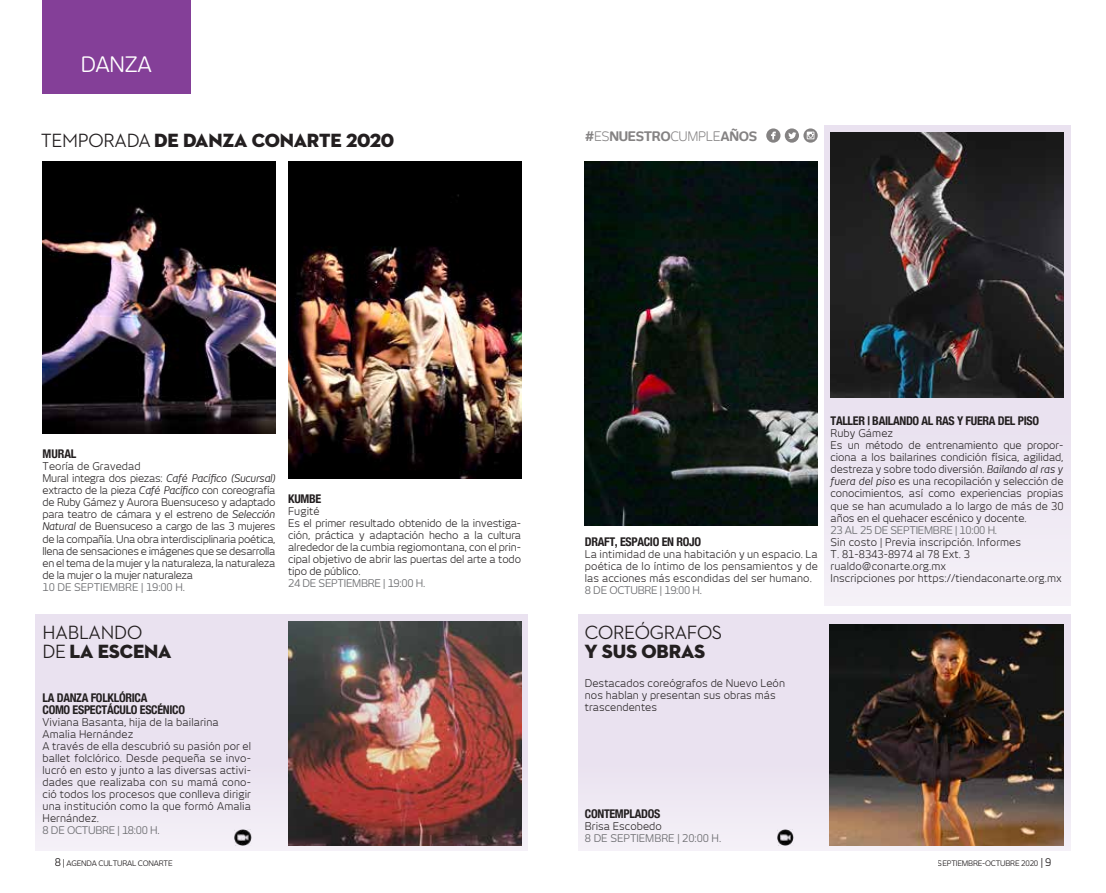
<style>
.page{position:relative;width:1106px;height:893px;background:#fff}
.page>*{position:absolute;margin:0;border:0;box-sizing:border-box;transform-origin:0 0}
.t1{font:21px "New June";letter-spacing:-.025em;color:#fff}
.t2{font:19.5px "Neutraface 2 Display Titling";letter-spacing:-.01em;color:#231f20}
.t3{font:500 19.5px "Neutraface 2 Display";letter-spacing:-.01em;color:#231f20}
.t4{font:700 12.9px "New June";letter-spacing:-.025em;color:#231f20}
.t5{font:700 condensed 12px/12px "Helvetica Neue";letter-spacing:-.025em;color:#231f20}
.t6{font:10.5px/12px "New June";letter-spacing:-.005em;color:#231f20}
.t7{font:10.5px/12px "New June";letter-spacing:-.025em;color:#231f20}
.t8{font:10.5px "New June";letter-spacing:-.025em;color:#6d6e71}
.t9{font:10.5px "New June";letter-spacing:-.005em;color:#6d6e71}
.t10{font:7.5px "New June";letter-spacing:-.025em;color:#231f20}
.s1{font-family:"Neutraface 2 Display";font-weight:500}
.s2{font-weight:400}
.s3{font-style:italic}
.s4{font-size:10.5px}
.s5{font-size:9px}
</style>
<div class="page">
<div style="left:36px;top:614px;width:492px;height:236px;background:#eae2f0"></div>
<div style="left:578px;top:614px;width:492px;height:236px;background:#eae2f0"></div>
<div style="left:824px;top:125px;width:246px;height:481px;background:#eae2f0"></div>
<img style="left:288px;top:621px;width:233px;height:225px">
<img style="left:829px;top:624px;width:234px;height:222px">
<img style="left:830px;top:133px;width:233px;height:265px">
<div style="left:42px;top:0;width:148px;height:94px;background:#843f98"></div>
<img style="left:235px;top:830px;width:16px;height:16px">
<img style="left:777px;top:830px;width:16px;height:16px">
<img style="left:585px;top:162px;width:232px;height:363px">
<img style="left:288px;top:162px;width:233px;height:316px">
<img style="left:43px;top:162px;width:232px;height:272px">
<svg style="left:766px;top:128px;width:51px;height:15px"></svg>
<h1 class="t1" style="left:81px;top:52px;width:73px">DANZA</h1>
<h2 class="t2" style="left:41px;top:128px;width:355px"><span class="s1">TEMPORADA</span> DE DANZA CONARTE 2020</h2>
<p class="t4" style="left:585px;top:128px;width:173px">#<span class="s2">ES</span>NUESTRO<span class="s2">CUMPLE</span>AÑOS</p>
<p class="t5" style="left:43px;top:447px;width:35px">MURAL</p>
<p class="t7" style="left:43px;top:460px;width:234px">Teoría de Gravedad<br>Mural integra dos piezas: <span class="s3">Café Pacífico (Sucursal) </span>extracto de la pieza <span class="s3">Café Pacífico</span> con coreografía de Ruby Gámez y Aurora Buensuceso y adaptado para teatro de cámara y el estreno de <span class="s3">Selección Natural</span> de Buensuceso a cargo de las 3 mujeres de la compañía. Una obra interdisciplinaria poética, llena de sensaciones e imágenes que se desarrolla en el tema de la mujer y la naturaleza, la naturaleza de la mujer o la mujer naturaleza</p>
<p class="t9" style="left:43px;top:581px;width:144px">10 DE SEPTIEMBRE | 19:00 H.</p>
<p class="t5" style="left:288px;top:492px;width:35px">KUMBE</p>
<p class="t6" style="left:288px;top:505px;width:234px">Fugité<br>Es el primer resultado obtenido de la investiga&shy;ción, práctica y adaptación hecho a la cultura alrededor de la cumbia regiomontana, con el prin&shy;cipal objetivo de abrir las puertas del arte a todo tipo de público.</p>
<p class="t8" style="left:288px;top:577px;width:139px">24 DE SEPTIEMBRE | 19:00 H.</p>
<h2 class="t3" style="left:43px;top:622px;width:101px">HABLANDO</h2>
<h2 class="t2" style="left:43px;top:639px;width:130px"><span class="s1">DE</span> LA ESCENA</h2>
<p class="t5" style="left:43px;top:691px;width:144px">LA DANZA FOLKLÓRICA<br>COMO ESPECTÁCULO ESCÉNICO</p>
<p class="t6" style="left:43px;top:716px;width:210px">Viviana Basanta, hija de la bailarina Amalia Hernández<br>A través de ella descubrió su pasión por el ballet folclórico. Desde pequeña se invo&shy;lucró en esto y junto a las diversas activi&shy;dades que realizaba con su mamá cono&shy;ció todos los procesos que conlleva dirigir una institución como la que formó Amalia Hernández.</p>
<p class="t8" style="left:43px;top:824px;width:119px">8 DE OCTUBRE | 18:00 H.</p>
<p class="t5" style="left:585px;top:535px;width:118px">DRAFT, ESPACIO EN ROJO</p>
<p class="t6" style="left:585px;top:548px;width:234px;text-align:justify">La intimidad de una habitación y un espacio. La poética de lo íntimo de los pensamientos y de las acciones más escondidas del ser humano.</p>
<p class="t8" style="left:585px;top:584px;width:119px">8 DE OCTUBRE | 19:00 H.</p>
<h2 class="t3" style="left:585px;top:622px;width:139px">COREÓGRAFOS</h2>
<h2 class="t2" style="left:585px;top:639px;width:122px">Y SUS OBRAS</h2>
<p class="t6" style="left:585px;top:677px;width:202px">Destacados coreógrafos de Nuevo León nos hablan y presentan sus obras más trascendentes</p>
<p class="t5" style="left:830px;top:414px;width:210px">TALLER | BAILANDO AL RAS Y FUERA DEL PISO</p>
<p class="t6" style="left:830px;top:427px;width:234px">Ruby Gámez<br>Es un método de entrenamiento que propor&shy;ciona a los bailarines condición física, agilidad, destreza y sobre todo diversión. <span class="s3">Bailando al ras y fuera del piso</span> es una recopilación y selección de conocimientos, así como experiencias propias que se han acumulado a lo largo de más de 30 años en el quehacer escénico y docente.</p>
<p class="t8" style="left:830px;top:524px;width:168px">23 AL 25 DE SEPTIEMBRE | 10:00 H.</p>
<p class="t6" style="left:830px;top:536px;width:233px">Sin costo | Previa inscripción. Informes<br>T. 81-8343-8974 al 78 Ext. 3 rualdo@conarte.org.mx<br>Inscripciones por https://tiendaconarte.org.mx</p>
<p class="t5" style="left:585px;top:807px;width:77px">CONTEMPLADOS</p>
<p class="t6" style="left:585px;top:820px;width:78px">Brisa Escobedo</p>
<p class="t9" style="left:585px;top:832px;width:138px">8 DE SEPTIEMBRE | 20:00 H.</p>
<p class="t10" style="left:55px;top:858px;width:119px"><span class="s4">8</span> <span class="s5">|</span> AGENDA CULTURAL CONARTE</p>
<p class="t10" style="left:937px;top:858px;width:115px">SEPTIEMBRE-OCTUBRE 2020 <span class="s4">| 9</span></p>
</div>
